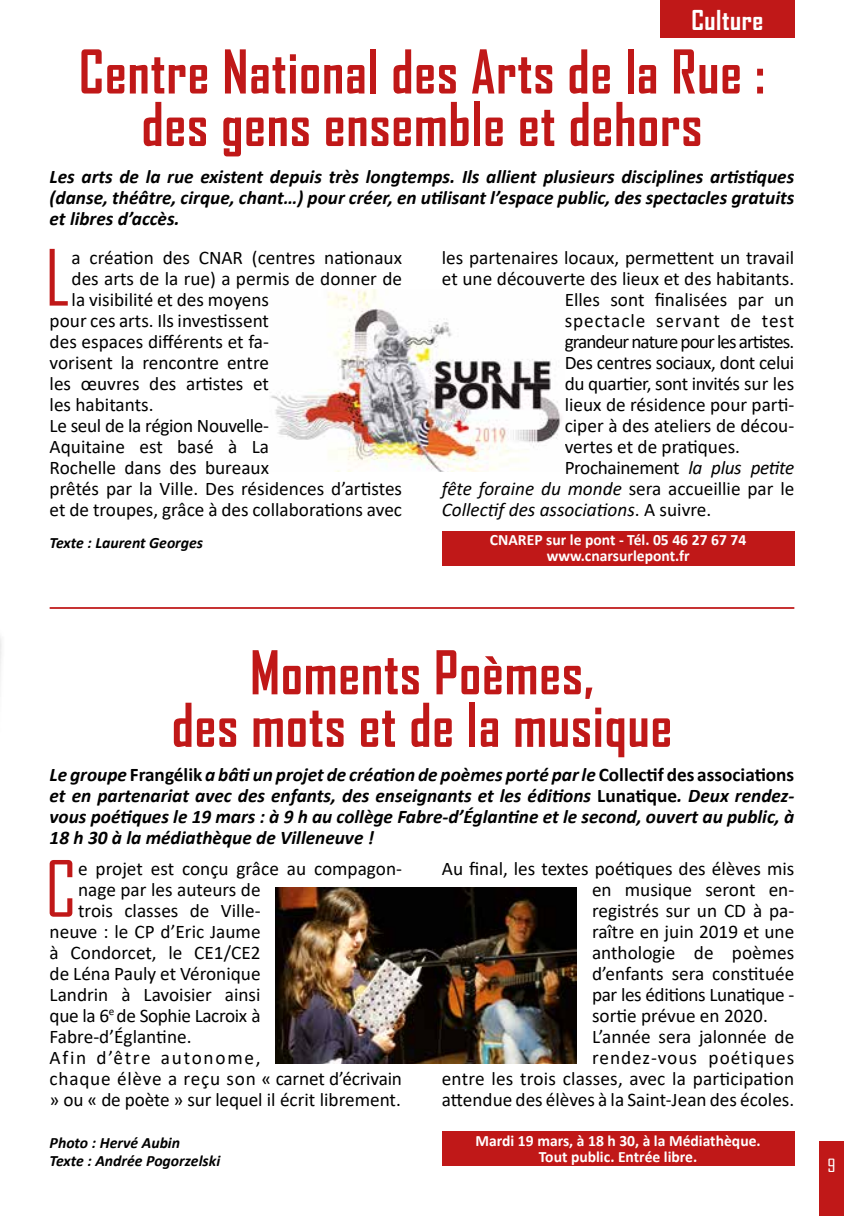
<style>
.page{position:relative;width:844px;height:1216px;background:#fff}
.page>*{position:absolute;margin:0;border:0;box-sizing:border-box;transform-origin:0 0}
.t1{font:74.2px "Agency FB";color:#c01818}
.t2{font:700 57.75px/52.5px "Agency FB";letter-spacing:.02em;color:#c01818;text-align:center;scale:.93 1}
.t3{font:700 26.25px "Agency FB";letter-spacing:.02em;color:#fff}
.t4{font:19.25px "Calibri";color:#000}
.t5{font:italic 700 19.25px/21px "Calibri";color:#000;text-align:justify}
.t6{font:19.25px "Calibri";letter-spacing:-.02em;color:#000}
.t7{font:19.25px "Calibri";letter-spacing:.05em;color:#000}
.t8{font:19.25px "Calibri";letter-spacing:.03em;color:#000}
.t9{font:italic 19.25px "Calibri";color:#000}
.t10{font:19.25px "Calibri";letter-spacing:-.05em;color:#000}
.t11{font:19.25px "Calibri";letter-spacing:.09em;color:#000}
.t12{font:17.5px "Agency FB";color:#fff;scale:1.1 1}
.t13{font:700 15.75px/15.8px "Calibri";color:#fff;text-align:center}
.t14{font:italic 700 15.75px/17.5px "Calibri";color:#000}
.s1{font-style:italic}
.s2{font-style:normal}
</style>
<div class="page">
<div style="left:819px;top:1141px;width:24px;height:74px;background:#c01818"></div>
<div style="left:660px;top:0;width:134px;height:37px;background:#c01818"></div>
<img style="left:275px;top:887px;width:301px;height:176px">
<div style="left:441px;top:531px;width:353px;height:35px;background:#c01818"></div>
<div style="left:441px;top:1131px;width:353px;height:35px;background:#c01818"></div>
<hr style="left:50px;top:607px;width:744px;height:2px;background:#c01818">
<img style="left:270px;top:289px;width:292px;height:182px">
<h3 class="t3" style="left:691px;top:4px;width:73px">Culture</h3>
<h2 class="t2" style="left:79px;top:44px;width:739px">Centre National des Arts de la Rue : des gens ensemble et dehors</h2>
<p class="t5" style="left:50px;top:165px;width:746px">Les arts de la rue existent depuis très longtemps. Ils allient plusieurs disciplines artistiques (danse, théâtre, cirque, chant…) pour créer, en utilisant l’espace public, des spectacles gratuits et libres d’accès.</p>
<h1 class="t1" style="left:45px;top:232px;width:27px">L</h1>
<p class="t4" style="left:72px;top:244px;width:332px">a création des CNAR (centres nationaux</p>
<p class="t4" style="left:72px;top:265px;width:332px">des arts de la rue) a permis de donner de</p>
<p class="t4" style="left:72px;top:286px;width:199px">la visibilité et des moyens</p>
<p class="t4" style="left:50px;top:307px;width:221px">pour ces arts. Ils investissent</p>
<p class="t4" style="left:50px;top:328px;width:221px">des espaces différents et fa-</p>
<p class="t4" style="left:50px;top:349px;width:221px">vorisent la rencontre entre</p>
<p class="t4" style="left:50px;top:370px;width:221px">les œuvres des artistes et</p>
<p class="t4" style="left:50px;top:391px;width:105px">les habitants.</p>
<p class="t6" style="left:50px;top:412px;width:221px">Le seul de la région Nouvelle-</p>
<p class="t4" style="left:50px;top:433px;width:221px">Aquitaine est basé à La</p>
<p class="t4" style="left:50px;top:454px;width:221px">Rochelle dans des bureaux</p>
<p class="t4" style="left:50px;top:475px;width:354px">prêtés par la Ville. Des résidences d’artistes</p>
<p class="t4" style="left:50px;top:496px;width:354px">et de troupes, grâce à des collaborations avec</p>
<p class="t14" style="left:50px;top:533px;width:155px">Texte : Laurent Georges</p>
<p class="t4" style="left:441px;top:244px;width:354px">les partenaires locaux, permettent un travail</p>
<p class="t4" style="left:441px;top:265px;width:354px">et une découverte des lieux et des habitants.</p>
<p class="t4" style="left:564px;top:286px;width:231px">Elles sont finalisées par un</p>
<p class="t7" style="left:564px;top:307px;width:231px">spectacle servant de test</p>
<p class="t10" style="left:564px;top:328px;width:231px">grandeur nature pour les artistes.</p>
<p class="t6" style="left:564px;top:349px;width:231px">Des centres sociaux, dont celui</p>
<p class="t6" style="left:564px;top:370px;width:231px">du quartier, sont invités sur les</p>
<p class="t4" style="left:564px;top:391px;width:231px">lieux de résidence pour parti-</p>
<p class="t4" style="left:564px;top:412px;width:231px">ciper à des ateliers de décou-</p>
<p class="t4" style="left:564px;top:433px;width:177px">vertes et de pratiques.</p>
<p class="t6" style="left:564px;top:454px;width:231px">Prochainement <span class="s1">la plus petite</span></p>
<p class="t4" style="left:441px;top:475px;width:354px"><span class="s1">fête foraine du monde</span> sera accueillie par le</p>
<p class="t9" style="left:441px;top:496px;width:271px">Collectif des associations<span class="s2">. A suivre.</span></p>
<p class="t13" style="left:490px;top:532px;width:258px">CNAREP sur le pont - Tél. 05 46 27 67 74 www.cnarsurlepont.fr</p>
<h2 class="t2" style="left:172px;top:645px;width:539px">Moments Poèmes,<br>des mots et de la musique</h2>
<p class="t5" style="left:50px;top:763px;width:746px">Le groupe <span class="s2">Frangélik</span> a bâti un projet de création de poèmes porté par le <span class="s2">Collectif des associations </span>et en partenariat avec des enfants, des enseignants et les éditions <span class="s2">Lunatique</span>. Deux rendez&shy;vous poétiques le 19 mars : à 9 h au collège Fabre-d’Églantine et le second, ouvert au public, à 18 h 30 à la médiathèque de Villeneuve !</p>
<h1 class="t1" style="left:45px;top:843px;width:33px">C</h1>
<p class="t4" style="left:78px;top:854px;width:325px">e projet est conçu grâce au compagon-</p>
<p class="t4" style="left:78px;top:875px;width:184px">nage par les auteurs de</p>
<p class="t4" style="left:78px;top:896px;width:184px">trois classes de Ville-</p>
<p class="t4" style="left:50px;top:917px;width:212px">neuve : le CP d’Eric Jaume</p>
<p class="t4" style="left:50px;top:938px;width:212px">à Condorcet, le CE1/CE2</p>
<p class="t4" style="left:50px;top:959px;width:212px">de Léna Pauly et Véronique</p>
<p class="t4" style="left:50px;top:980px;width:212px">Landrin à Lavoisier ainsi</p>
<p class="t6" style="left:50px;top:1001px;width:212px">que la 6<sup>e</sup> de Sophie Lacroix à</p>
<p class="t4" style="left:50px;top:1022px;width:143px">Fabre-d’Églantine.</p>
<p class="t11" style="left:50px;top:1043px;width:212px">Afin d’être autonome,</p>
<p class="t8" style="left:50px;top:1064px;width:354px">chaque élève a reçu son « carnet d’écrivain</p>
<p class="t4" style="left:50px;top:1085px;width:353px">» ou « de poète » sur lequel il écrit librement.</p>
<p class="t14" style="left:50px;top:1133px;width:172px">Photo : Hervé Aubin<br>Texte : Andrée Pogorzelski</p>
<p class="t4" style="left:441px;top:854px;width:354px">Au final, les textes poétiques des élèves mis</p>
<p class="t4" style="left:592px;top:875px;width:204px">en musique seront en-</p>
<p class="t4" style="left:592px;top:896px;width:204px">registrés sur un CD à pa-</p>
<p class="t4" style="left:592px;top:917px;width:204px">raître en juin 2019 et une</p>
<p class="t4" style="left:592px;top:938px;width:204px">anthologie de poèmes</p>
<p class="t4" style="left:592px;top:959px;width:204px">d’enfants sera constituée</p>
<p class="t6" style="left:592px;top:980px;width:204px">par les éditions Lunatique -</p>
<p class="t4" style="left:592px;top:1002px;width:177px">sortie prévue en 2020.</p>
<p class="t4" style="left:592px;top:1023px;width:204px">L’année sera jalonnée de</p>
<p class="t7" style="left:592px;top:1044px;width:204px">rendez-vous poétiques</p>
<p class="t4" style="left:441px;top:1065px;width:354px">entre les trois classes, avec la participation</p>
<p class="t4" style="left:441px;top:1086px;width:354px">attendue des élèves à la Saint-Jean des écoles.</p>
<p class="t13" style="left:475px;top:1132px;width:286px">Mardi 19 mars, à 18 h 30, à la Médiathèque.<br>Tout public. Entrée libre.</p>
<p class="t12" style="left:827px;top:1154px;width:9px">9</p>
</div>
